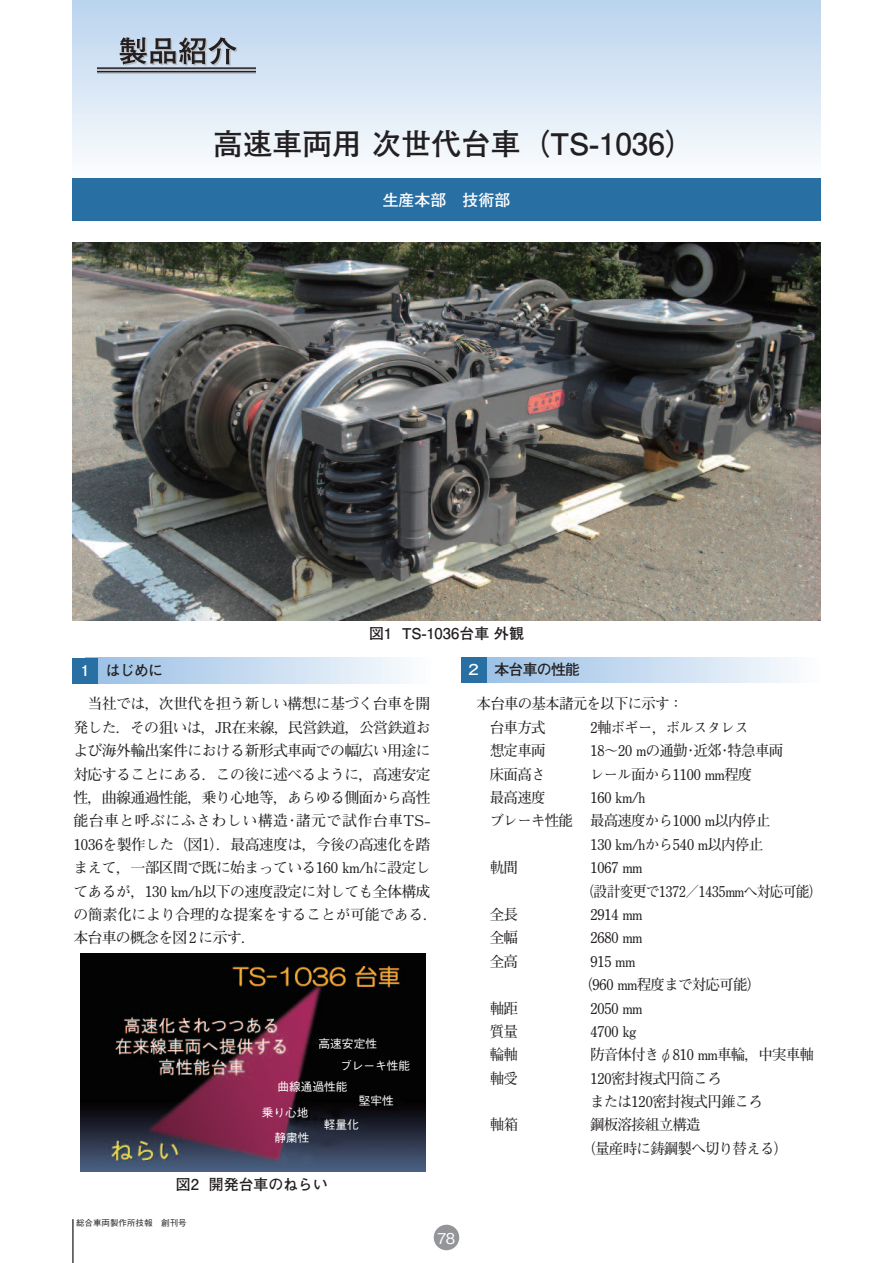
<style>
.page{position:relative;width:893px;height:1263px;background:#fff}
.page>*{position:absolute;margin:0;border:0;box-sizing:border-box;transform-origin:0 0}
.t1{font:700 29.7px "Futo Go B101 Pro";color:#231f20}
.t2{font:700 15.9px "Futo Go B101 Pro";color:#fff}
.t3{font:700 14.85px/23.4px "Futo Min A101 Pro";letter-spacing:-.05em;color:#231f20}
.t4{font:700 14.85px "Futo Go B101 Pro";color:#231f20}
.t5{font:500 14.85px "Gothic BBB Pro";color:#fff}
.t6{font:500 11.7px/24px "Gothic BBB Pro";color:#fff}
.t7{font:500 8.55px "Gothic BBB Pro";color:#231f20}
.s1{color:#fff}
</style>
<div class="page">
<div style="left:85px;top:658px;width:346px;height:25px;background:linear-gradient(to right,#97bee5,#fbfcfe)"></div>
<div style="left:72px;top:658px;width:26px;height:25px;background:#286fa4"></div>
<hr style="left:72px;top:1219px;width:2px;height:44px;background:#231f20">
<div style="left:434px;top:1225px;width:25px;height:25px;background:#939598;border-radius:50%"></div>
<div style="left:72px;top:0;width:749px;height:179px;background:linear-gradient(to bottom,#b9d3ed,#fcfdfe)"></div>
<div style="left:72px;top:179px;width:749px;height:42px;background:#286fa4"></div>
<svg style="left:120px;top:37px;width:118px;height:29px;background:#8a929b"></svg>
<hr style="left:98px;top:69px;width:157px;height:1px;background:#bcbdc0">
<hr style="left:98px;top:72px;width:157px;height:2px;background:#bcbdc0">
<hr style="left:98px;top:67px;width:157px;height:2px;background:#231f20">
<hr style="left:98px;top:71px;width:157px;height:1px;background:#231f20">
<div style="left:474px;top:657px;width:345px;height:25px;background:linear-gradient(to right,#94bce3,#fdfdff)"></div>
<div style="left:461px;top:657px;width:25px;height:25px;background:#286fa4"></div>
<img style="left:81px;top:953px;width:344px;height:218px">
<img style="left:72px;top:242px;width:749px;height:379px">
<h1 class="t1" style="left:213px;top:120px;width:483px">高速車両用次世代台車（TS-1036）</h1>
<p class="t2" style="left:383px;top:187px;width:129px">生産本部 技術部</p>
<p class="t4" style="left:78px;top:659px;width:87px"><span class="s1">１</span> はじめに</p>
<p class="t4" style="left:369px;top:622px;width:156px">図1 TS-1036台車外観</p>
<p class="t4" style="left:466px;top:658px;width:115px"><span class="s1">２</span> 本台車の性能</p>
<p class="t3" style="left:73px;top:690px;width:366px;text-indent:14px">当社では，次世代を担う新しい構想に基づく台車を開発した．その狙いは，JR在来線，民営鉄道，公営鉄道および海外輸出案件における新形式車両での幅広い用途に対応することにある．この後に述べるように，高速安定性，曲線通過性能，乗り心地等，あらゆる側面から高性能台車と呼ぶにふさわしい構造･諸元で試作台車TS-<br>1036を製作した（図1）．最高速度は，今後の高速化を踏まえて，一部区間で既に始まっている160 km/hに設定してあるが，130 km/h以下の速度設定に対しても全体構成の簡素化により合理的な提案をすることが可能である．本台車の概念を図 2 に示す．</p>
<p class="t6" style="left:319px;top:1030px;width:60px">高速安定性</p>
<p class="t6" style="left:340px;top:1052px;width:72px">ブレーキ性能</p>
<p class="t6" style="left:277px;top:1073px;width:72px">曲線通過性能</p>
<p class="t6" style="left:262px;top:1099px;width:48px">乗り心地</p>
<p class="t6" style="left:324px;top:1087px;width:71px;text-indent:35px">堅牢性軽量化</p>
<p class="t6" style="left:274px;top:1124px;width:37px">静粛性</p>
<p class="t4" style="left:176px;top:1172px;width:154px">図2 開発台車のねらい</p>
<p class="t7" style="left:76px;top:1216px;width:112px">総合車両製作所技報 創刊号</p>
<p class="t5" style="left:437px;top:1226px;width:20px">78</p>
<p class="t3" style="left:490px;top:690px;width:195px;text-indent:-13px">本台車の基本諸元を以下に示す：台車方式</p>
<p class="t3" style="left:590px;top:714px;width:160px">2軸ボギー，ボルスタレス</p>
<p class="t3" style="left:490px;top:737px;width:57px">想定車両</p>
<p class="t3" style="left:590px;top:737px;width:195px">18～20 mの通勤･近郊･特急車両</p>
<p class="t3" style="left:490px;top:760px;width:57px">床面高さ</p>
<p class="t3" style="left:590px;top:760px;width:164px">レール面から1100 mm程度</p>
<p class="t3" style="left:490px;top:784px;width:57px">最高速度</p>
<p class="t3" style="left:590px;top:784px;width:57px">160 km/h</p>
<p class="t3" style="left:490px;top:807px;width:282px">ブレーキ性能 最高速度から1000 m以内停止</p>
<p class="t3" style="left:590px;top:831px;width:175px">130 km/hから540 m以内停止</p>
<p class="t3" style="left:490px;top:854px;width:30px">軌間</p>
<p class="t3" style="left:581px;top:854px;width:244px;text-indent:9px">1067 mm<br>（設計変更で1372／1435mmへ対応可能）</p>
<p class="t3" style="left:490px;top:901px;width:30px">全長</p>
<p class="t3" style="left:590px;top:901px;width:54px">2914 mm</p>
<p class="t3" style="left:490px;top:924px;width:30px">全幅</p>
<p class="t3" style="left:590px;top:924px;width:54px">2680 mm</p>
<p class="t3" style="left:490px;top:948px;width:30px">全高</p>
<p class="t3" style="left:578px;top:948px;width:184px;text-indent:12px">915 mm<br>（960 mm程度まで対応可能）</p>
<p class="t3" style="left:490px;top:994px;width:30px">軸距</p>
<p class="t3" style="left:590px;top:994px;width:54px">2050 mm</p>
<p class="t3" style="left:490px;top:1018px;width:30px">質量</p>
<p class="t3" style="left:590px;top:1018px;width:48px">4700 kg</p>
<p class="t3" style="left:490px;top:1041px;width:30px">輪軸</p>
<p class="t3" style="left:590px;top:1041px;width:226px">防音体付きφ810 mm車輪，中実車軸</p>
<p class="t3" style="left:490px;top:1064px;width:30px">軸受</p>
<p class="t3" style="left:590px;top:1064px;width:174px">120密封複式円筒ころ<br>または120密封複式円錐ころ</p>
<p class="t3" style="left:490px;top:1111px;width:30px">軸箱</p>
<p class="t3" style="left:581px;top:1111px;width:208px;text-indent:9px">鋼板溶接組立構造<br>（量産時に鋳鋼製へ切り替える）</p>
</div>
